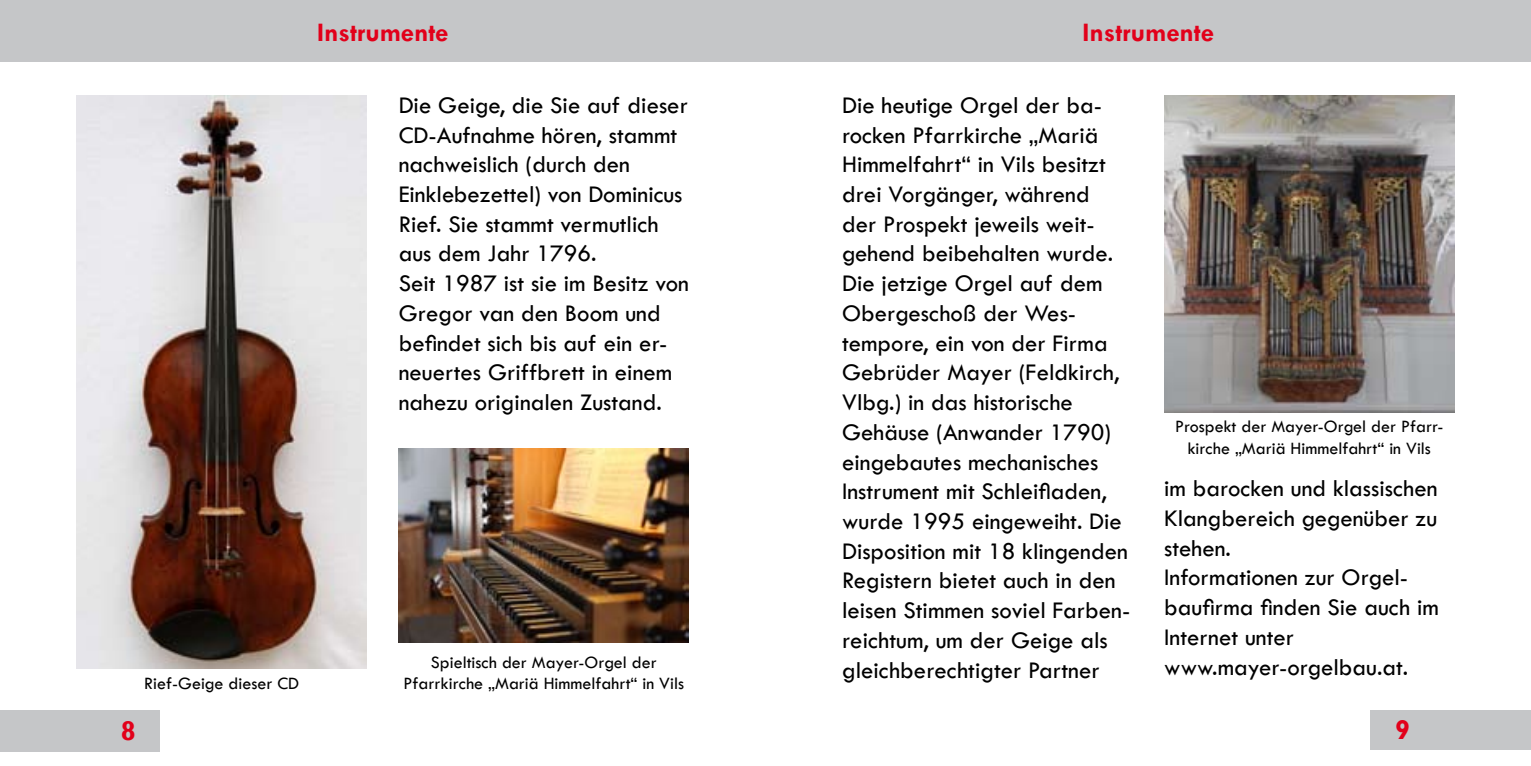
<style>
.page{position:relative;width:1531px;height:766px;background:#fff}
.page>*{position:absolute;margin:0;border:0;box-sizing:border-box;transform-origin:0 0}
.t1{font:700 27px "Tw Cen";color:#e2001a}
.t2{font:24.75px/29.7px "Tw Cen";color:#000}
.t3{font:18px/21.6px "Tw Cen";color:#000;text-align:center}
</style>
<div class="page">
<div style="left:0;top:0;width:765px;height:62px;background:#c5c6c8"></div>
<div style="left:0;top:710px;width:159px;height:41px;background:#c5c6c8"></div>
<div style="left:765px;top:0;width:766px;height:62px;background:#c5c6c8"></div>
<div style="left:1370px;top:710px;width:161px;height:39px;background:#c5c6c8"></div>
<img style="left:1164px;top:96px;width:290px;height:316px">
<img style="left:77px;top:96px;width:290px;height:572px">
<img style="left:399px;top:448px;width:290px;height:194px">
<p class="t1" style="left:317px;top:16px;width:133px">Instrumente</p>
<p class="t2" style="left:399px;top:90px;width:292px">Die Geige, die Sie auf dieser<br>CD-Aufnahme hören, stammt nachweislich (durch den<br>Einklebezettel) von Dominicus<br>Rief. Sie stammt vermutlich aus dem Jahr 1796.<br>Seit 1987 ist sie im Besitz von<br>Gregor van den Boom und befindet sich bis auf ein er&shy;neuertes Griffbrett in einem nahezu originalen Zustand.</p>
<p class="t3" style="left:144px;top:672px;width:156px">Rief-Geige dieser CD</p>
<p class="t3" style="left:404px;top:651px;width:282px">Spieltisch der Mayer-Orgel der<br>Pfarrkirche „Mariä Himmelfahrt“ in Vils</p>
<p class="t1" style="left:1082px;top:16px;width:133px">Instrumente</p>
<p class="t2" style="left:842px;top:90px;width:290px">Die heutige Orgel der ba&shy;rocken Pfarrkirche „Mariä<br>Himmelfahrt“ in Vils besitzt drei Vorgänger, während<br>der Prospekt jeweils weit&shy;gehend beibehalten wurde.<br>Die jetzige Orgel auf dem<br>Obergeschoß der Wes&shy;tempore, ein von der Firma<br>Gebrüder Mayer (Feldkirch,<br>Vlbg.) in das historische<br>Gehäuse (Anwander 1790) eingebautes mechanisches<br>Instrument mit Schleifladen, wurde 1995 eingeweiht. Die<br>Disposition mit 18 klingenden<br>Registern bietet auch in den leisen Stimmen soviel Farben&shy;reichtum, um der Geige als gleichberechtigter Partner</p>
<p class="t3" style="left:1175px;top:415px;width:270px">Prospekt der Mayer-Orgel der Pfarr&shy;kirche „Mariä Himmelfahrt“ in Vils</p>
<p class="t2" style="left:1164px;top:473px;width:276px">im barocken und klassischen<br>Klangbereich gegenüber zu stehen.<br>Informationen zur Orgel&shy;baufirma finden Sie auch im<br>Internet unter www.mayer-orgelbau.at.</p>
</div>
